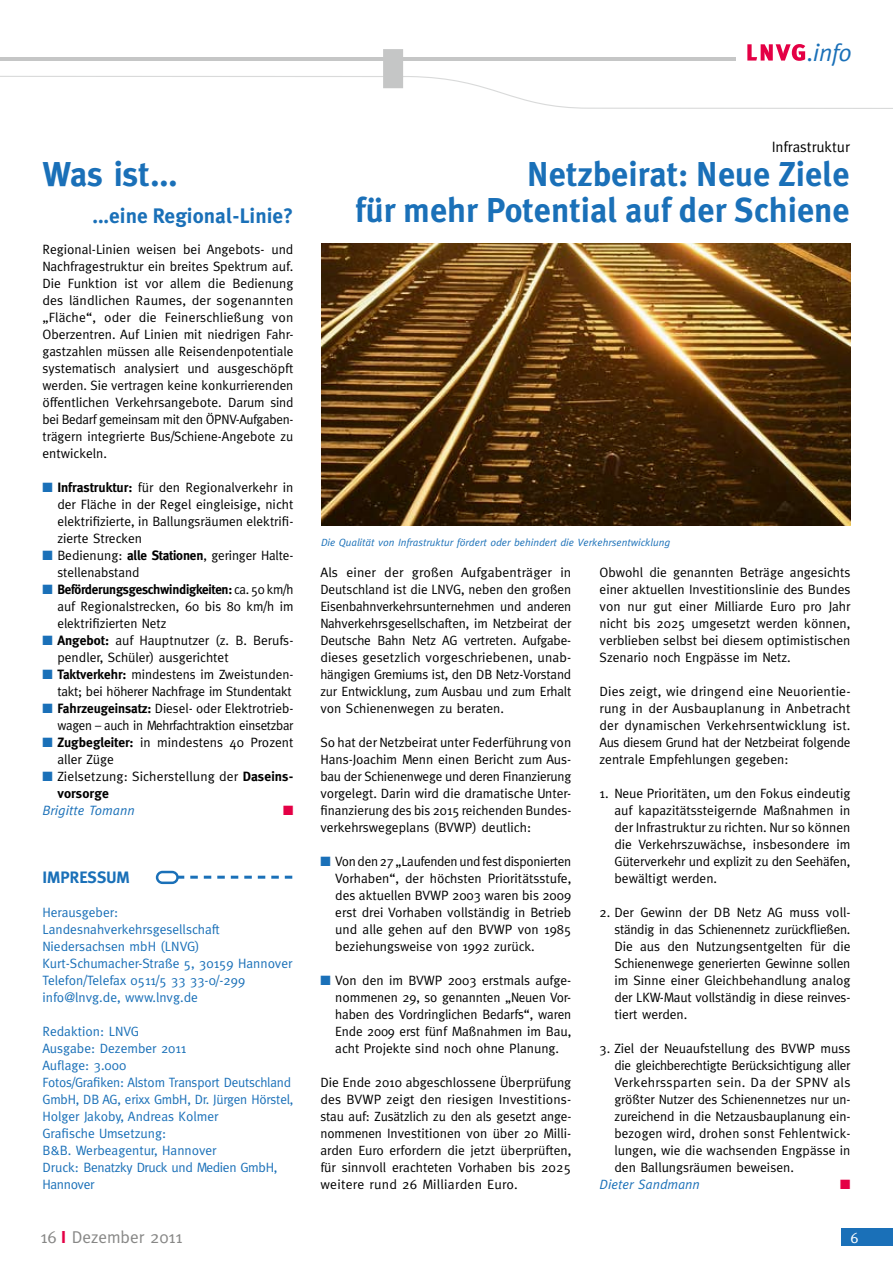
<style>
.page{position:relative;width:893px;height:1263px;background:#fff}
.page>*{position:absolute;margin:0;border:0;box-sizing:border-box;transform-origin:0 0}
.t1{font:700 34.5px/36px "Meta Plus";color:#1a70b8;text-align:right}
.t2{font:700 34.5px "Meta";color:#1a70b8}
.t3{font:italic 24.45px "Meta";color:#1a70b8}
.t4{font:700 21px "Meta Plus";color:#1a70b8}
.t5{font:17.25px "Meta";color:#878786}
.t6{font:700 16.5px "Meta";color:#1a70b8}
.t7{font:15px "Meta";color:#000}
.t8{font:15px "Meta";color:#fff}
.t9{font:13.5px/17px "Meta";color:#000;text-align:justify}
.t10{font:13.5px/17px "Meta";color:#1a70b8}
.t11{font:13.5px/17px "Meta";letter-spacing:-.02em;color:#000;text-align:right}
.t12{font:italic 13.5px "Meta";color:#1a70b8}
.t13{font:13.5px "Zapf Dingbats ITC";color:#e40045}
.t14{font:italic 10.5px "Meta";color:#1a70b8}
.s1{color:#1a70b8}
.s2{font-weight:700}
.s3{font-weight:700;color:#e40045}
</style>
<div class="page">
<svg style="left:0;top:44px;width:893px;height:65px"></svg>
<div style="left:842px;top:1229px;width:51px;height:17px;background:#1a70b8"></div>
<svg style="left:156px;top:870px;width:137px;height:14px"></svg>
<img style="left:321px;top:244px;width:529px;height:282px">
<h2 class="t3" style="left:807px;top:38px;width:46px">.info</h2>
<h1 class="t2" style="left:43px;top:154px;width:137px">Was ist...</h1>
<h3 class="t4" style="left:92px;top:204px;width:202px">...eine Regional-Linie?</h3>
<p class="t9" style="left:43px;top:240px;width:252px">Regional-Linien weisen bei Angebots- und Nachfragestruktur ein breites Spektrum auf.<br>Die Funktion ist vor allem die Bedienung des ländlichen Raumes, der sogenannten „Fläche“, oder die Feinerschließung von Oberzentren. Auf Linien mit niedrigen Fahr&shy;gastzahlen müssen alle Reisendenpotentiale systematisch analysiert und ausgeschöpft werden. Sie vertragen keine konkurrierenden öffentlichen Verkehrsangebote. Darum sind bei Bedarf gemeinsam mit den ÖPNV-Aufgaben&shy;trägern integrierte Bus/Schiene-Angebote zu entwickeln.</p>
<p class="t9" style="left:57px;top:479px;width:238px;text-indent:-15px"><span class="s1">■</span> <span class="s2">Infrastruktur:</span> für den Regionalverkehr in der Fläche in der Regel eingleisige, nicht elektrifizierte, in Ballungsräumen elektrifi&shy;zierte Strecken</p>
<p class="t9" style="left:57px;top:547px;width:237px;text-indent:-15px"><span class="s1">■</span> Bedienung: <span class="s2">alle Stationen</span>, geringer Halte&shy;stellenabstand</p>
<p class="t9" style="left:57px;top:581px;width:238px;text-indent:-15px"><span class="s1">■</span> <span class="s2">Beförderungsgeschwindigkeiten:</span> ca. 50 km/h auf Regionalstrecken, 60 bis 80 km/h im elektrifizierten Netz</p>
<p class="t9" style="left:57px;top:632px;width:238px;text-indent:-15px"><span class="s1">■</span> <span class="s2">Angebot:</span> auf Hauptnutzer (z. B. Berufs&shy;pendler, Schüler) ausgerichtet</p>
<p class="t11" style="left:43px;top:666px;width:252px"><span class="s1">■</span> <span class="s2">Taktverkehr:</span> mindestens im Zweistunden&shy;takt; bei höherer Nachfrage im Stundentakt</p>
<p class="t11" style="left:43px;top:700px;width:252px"><span class="s1">■</span> <span class="s2">Fahrzeugeinsatz:</span> Diesel- oder Elektrotrieb&shy;wagen – auch in Mehrfachtraktion einsetzbar</p>
<p class="t9" style="left:57px;top:734px;width:237px;text-indent:-15px"><span class="s1">■</span> <span class="s2">Zugbegleiter:</span> in mindestens 40 Prozent aller Züge</p>
<p class="t9" style="left:57px;top:768px;width:237px;text-indent:-15px"><span class="s1">■</span> Zielsetzung: Sicherstellung der <span class="s2">Daseins&shy;vorsorge</span></p>
<p class="t12" style="left:43px;top:803px;width:94px">Brigitte Tomann</p>
<p class="t13" style="left:283px;top:804px;width:12px">■</p>
<p class="t6" style="left:43px;top:868px;width:89px">IMPRESSUM</p>
<p class="t10" style="left:43px;top:904px;width:251px">Herausgeber:<br>Landesnahverkehrsgesellschaft<br>Niedersachsen mbH (LNVG)<br>Kurt-Schumacher-Straße 5, 30159 Hannover<br>Telefon/Telefax 0511/5 33 33-0/-299 info@lnvg.de, www.lnvg.de</p>
<p class="t10" style="left:43px;top:1023px;width:252px">Redaktion: LNVG<br>Ausgabe: Dezember 2011<br>Auflage: 3.000<br>Fotos/Grafiken: Alstom Transport Deutschland<br>GmbH, DB AG, erixx GmbH, Dr. Jürgen Hörstel,<br>Holger Jakoby, Andreas Kolmer<br>Grafische Umsetzung:<br>B&amp;B. Werbeagentur, Hannover<br>Druck: Benatzky Druck und Medien GmbH,<br>Hannover</p>
<p class="t5" style="left:40px;top:1226px;width:144px">16 <span class="s3">I</span> Dezember 2011</p>
<p class="t7" style="left:772px;top:138px;width:80px">Infrastruktur</p>
<h1 class="t1" style="left:355px;top:156px;width:496px">Netzbeirat: Neue Ziele<br>für mehr Potential auf der Schiene</h1>
<p class="t14" style="left:321px;top:536px;width:351px">Die Qualität von Infrastruktur fördert oder behindert die Verkehrsentwicklung</p>
<p class="t9" style="left:320px;top:564px;width:252px">Als einer der großen Aufgabenträger in Deutschland ist die LNVG, neben den großen Eisenbahnverkehrsunternehmen und anderen Nahverkehrsgesellschaften, im Netzbeirat der Deutsche Bahn Netz AG vertreten. Aufgabe&shy;dieses gesetzlich vorgeschriebenen, unab&shy;hängigen Gremiums ist, den DB Netz-Vorstand zur Entwicklung, zum Ausbau und zum Erhalt von Schienenwegen zu beraten.</p>
<p class="t9" style="left:320px;top:734px;width:252px">So hat der Netzbeirat unter Federführung von Hans-Joachim Menn einen Bericht zum Aus&shy;bau der Schienenwege und deren Finanzierung vorgelegt. Darin wird die dramatische Unter&shy;finanzierung des bis 2015 reichenden Bundes&shy;verkehrswegeplans (BVWP) deutlich:</p>
<p class="t9" style="left:335px;top:853px;width:238px;text-indent:-15px"><span class="s1">■</span> Von den 27 „Laufenden und fest disponierten Vorhaben“, der höchsten Prioritätsstufe, des aktuellen BVWP 2003 waren bis 2009 erst drei Vorhaben vollständig in Betrieb und alle gehen auf den BVWP von 1985 beziehungsweise von 1992 zurück.</p>
<p class="t9" style="left:335px;top:972px;width:237px;text-indent:-15px"><span class="s1">■</span> Von den im BVWP 2003 erstmals aufge&shy;nommenen 29, so genannten „Neuen Vor&shy;haben des Vordringlichen Bedarfs“, waren Ende 2009 erst fünf Maßnahmen im Bau, acht Projekte sind noch ohne Planung.</p>
<p class="t9" style="left:320px;top:1074px;width:252px">Die Ende 2010 abgeschlossene Überprüfung des BVWP zeigt den riesigen Investitions&shy;stau auf: Zusätzlich zu den als gesetzt ange&shy;nommenen Investitionen von über 20 Milli&shy;arden Euro erfordern die jetzt überprüften, für sinnvoll erachteten Vorhaben bis 2025 weitere rund 26 Milliarden Euro.</p>
<p class="t9" style="left:600px;top:564px;width:252px">Obwohl die genannten Beträge angesichts einer aktuellen Investitionslinie des Bundes von nur gut einer Milliarde Euro pro Jahr nicht bis 2025 umgesetzt werden können, verblieben selbst bei diesem optimistischen Szenario noch Engpässe im Netz.</p>
<p class="t9" style="left:600px;top:683px;width:252px">Dies zeigt, wie dringend eine Neuorientie&shy;rung in der Ausbauplanung in Anbetracht der dynamischen Verkehrsentwicklung ist.<br>Aus diesem Grund hat der Netzbeirat folgende zentrale Empfehlungen gegeben:</p>
<p class="t9" style="left:614px;top:785px;width:238px;text-indent:-15px">1. Neue Prioritäten, um den Fokus eindeutig auf kapazitätssteigernde Maßnahmen in der Infrastruktur zu richten. Nur so können die Verkehrszuwächse, insbesondere im Güterverkehr und explizit zu den Seehäfen, bewältigt werden.</p>
<p class="t9" style="left:614px;top:904px;width:238px;text-indent:-15px">2. Der Gewinn der DB Netz AG muss voll&shy;ständig in das Schienennetz zurückfließen.<br>Die aus den Nutzungsentgelten für die Schienenwege generierten Gewinne sollen im Sinne einer Gleichbehandlung analog der LKW-Maut vollständig in diese reinves&shy;tiert werden.</p>
<p class="t9" style="left:614px;top:1040px;width:238px;text-indent:-15px">3. Ziel der Neuaufstellung des BVWP muss die gleichberechtigte Berücksichtigung aller Verkehrssparten sein. Da der SPNV als größter Nutzer des Schienennetzes nur un&shy;zureichend in die Netzausbauplanung ein&shy;bezogen wird, drohen sonst Fehlentwick&shy;lungen, wie die wachsenden Engpässe in den Ballungsräumen beweisen.</p>
<p class="t12" style="left:600px;top:1177px;width:102px">Dieter Sandmann</p>
<p class="t13" style="left:840px;top:1178px;width:12px">■</p>
<p class="t8" style="left:850px;top:1229px;width:10px">6</p>
</div>
